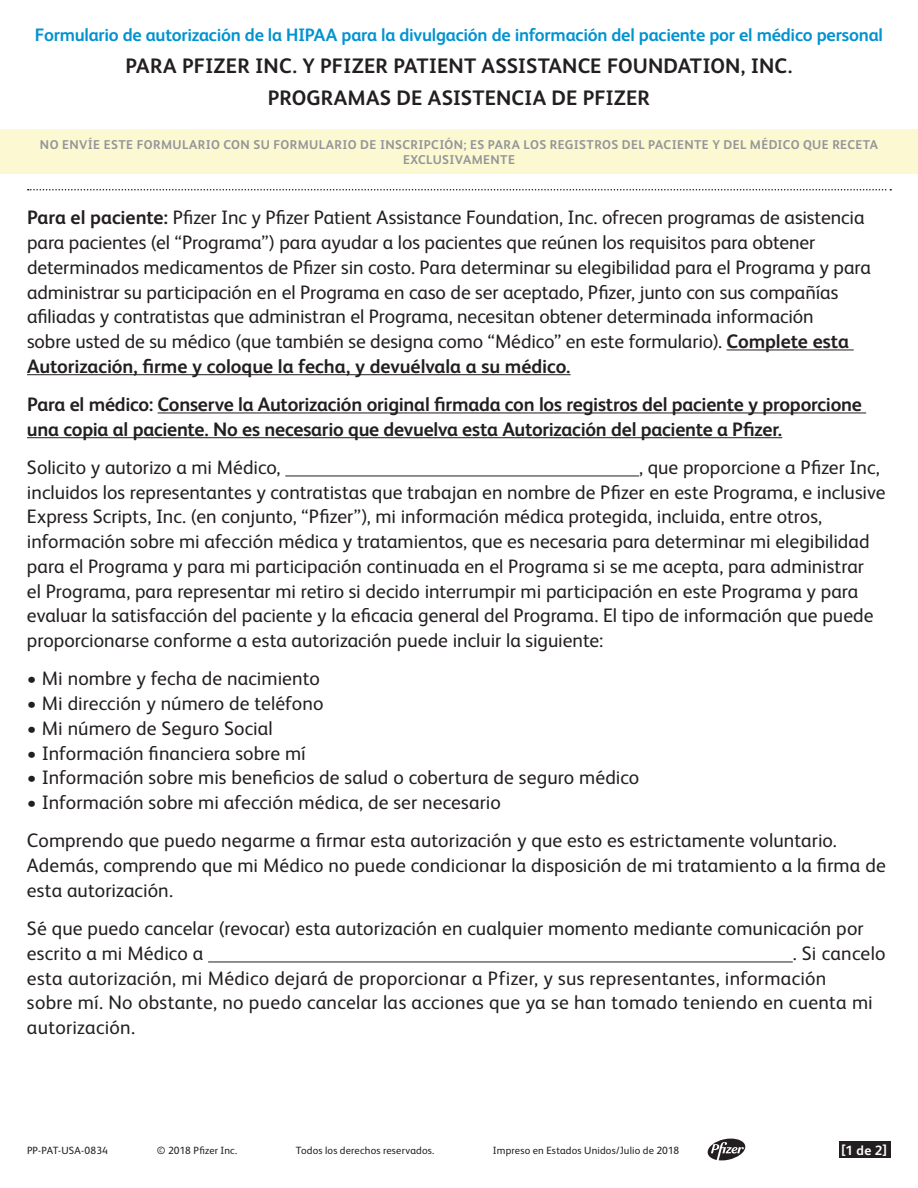
<style>
.page{position:relative;width:918px;height:1188px;background:#fff}
.page>*{position:absolute;margin:0;border:0;box-sizing:border-box;transform-origin:0 0}
.t1{font:700 21px/32.2px "FS Albert";letter-spacing:.005em;color:#231f20;text-align:center}
.t2{font:19.5px/24.8px "FS Albert";color:#231f20}
.t3{font:700 19.5px/24.8px "FS Albert";letter-spacing:-.015em;color:#231f20}
.t4{font:700 18px "FS Albert";letter-spacing:-.015em;color:#0093d0}
.t5{font:700 13.5px "FS Albert";color:#fff}
.t6{font:700 12.75px/15.3px "FS Albert";letter-spacing:.03em;color:#939598;text-align:center}
.t7{font:10.5px "FS Albert";letter-spacing:.02em;color:#231f20}
.s1{font-weight:700}
</style>
<div class="page">
<svg style="left:28px;top:189px;width:863px;height:1px"></svg>
<hr style="left:727px;top:349px;width:127px;height:1px;background:#231f20">
<hr style="left:27px;top:374px;width:544px;height:1px;background:#231f20">
<hr style="left:158px;top:412px;width:708px;height:1px;background:#231f20">
<hr style="left:27px;top:437px;width:755px;height:1px;background:#231f20">
<hr style="left:285px;top:475px;width:354px;height:1px;background:#231f20">
<hr style="left:208px;top:961px;width:585px;height:1px;background:#231f20">
<div style="left:0;top:130px;width:918px;height:44px;background:#fcf8d2"></div>
<div style="left:840px;top:1141px;width:51px;height:17px;background:#231f20"></div>
<svg style="left:708px;top:1139px;width:37px;height:21px"></svg>
<p class="t4" style="left:35px;top:22px;width:850px">Formulario de autorización de la HIPAA para la divulgación de información del paciente por el médico personal</p>
<p class="t1" style="left:125px;top:49px;width:669px">PARA PFIZER INC. Y PFIZER PATIENT ASSISTANCE FOUNDATION, INC.<br>PROGRAMAS DE ASISTENCIA DE PFIZER</p>
<p class="t6" style="left:40px;top:137px;width:840px">NO ENVÍE ESTE FORMULARIO CON SU FORMULARIO DE INSCRIPCIÓN; ES PARA LOS REGISTROS DEL PACIENTE Y DEL MÉDICO QUE RECETA<br>EXCLUSIVAMENTE</p>
<p class="t2" style="left:27px;top:204px;width:845px"><span class="s1">Para el paciente:</span> Pfizer Inc y Pfizer Patient Assistance Foundation, Inc. ofrecen programas de asistencia para pacientes (el “Programa”) para ayudar a los pacientes que reúnen los requisitos para obtener determinados medicamentos de Pfizer sin costo. Para determinar su elegibilidad para el Programa y para administrar su participación en el Programa en caso de ser aceptado, Pfizer, junto con sus compañías afiliadas y contratistas que administran el Programa, necesitan obtener determinada información<br>sobre usted de su médico (que también se designa como “Médico” en este formulario). <span class="s1">Complete esta Autorización, firme y coloque la fecha, y devuélvala a su médico.</span></p>
<p class="t3" style="left:27px;top:391px;width:836px">Para el médico: Conserve la Autorización original firmada con los registros del paciente y proporcione una copia al paciente. No es necesario que devuelva esta Autorización del paciente a Pfizer.</p>
<p class="t2" style="left:27px;top:454px;width:255px">Solicito y autorizo a mi Médico,</p>
<p class="t2" style="left:27px;top:454px;width:860px;text-indent:612px">, que proporcione a Pfizer Inc, incluidos los representantes y contratistas que trabajan en nombre de Pfizer en este Programa, e inclusive Express Scripts, Inc. (en conjunto, “Pfizer”), mi información médica protegida, incluida, entre otros, información sobre mi afección médica y tratamientos, que es necesaria para determinar mi elegibilidad para el Programa y para mi participación continuada en el Programa si se me acepta, para administrar<br>el Programa, para representar mi retiro si decido interrumpir mi participación en este Programa y para evaluar la satisfacción del paciente y la eficacia general del Programa. El tipo de información que puede proporcionarse conforme a esta autorización puede incluir la siguiente:</p>
<p class="t2" style="left:27px;top:665px;width:294px">• Mi nombre y fecha de nacimiento</p>
<p class="t2" style="left:27px;top:690px;width:298px">• Mi dirección y número de teléfono</p>
<p class="t2" style="left:27px;top:715px;width:247px">• Mi número de Seguro Social</p>
<p class="t2" style="left:27px;top:740px;width:280px">• Información financiera sobre mí</p>
<p class="t2" style="left:27px;top:764px;width:614px">• Información sobre mis beneficios de salud o cobertura de seguro médico</p>
<p class="t2" style="left:27px;top:782px;width:811px;line-height:38.2px">• Información sobre mi afección médica, de ser necesario<br>Comprendo que puedo negarme a firmar esta autorización y que esto es estrictamente voluntario.</p>
<p class="t2" style="left:27px;top:852px;width:860px">Además, comprendo que mi Médico no puede condicionar la disposición de mi tratamiento a la firma de esta autorización.</p>
<p class="t2" style="left:27px;top:915px;width:838px">Sé que puedo cancelar (revocar) esta autorización en cualquier momento mediante comunicación por escrito a mi Médico a</p>
<p class="t2" style="left:27px;top:940px;width:860px;text-indent:766px">. Si cancelo esta autorización, mi Médico dejará de proporcionar a Pfizer, y sus representantes, información<br>sobre mí. No obstante, no puedo cancelar las acciones que ya se han tomado teniendo en cuenta mi autorización.</p>
<p class="t7" style="left:27px;top:1144px;width:83px">PP-PAT-USA-0834</p>
<p class="t7" style="left:157px;top:1144px;width:82px">© 2018 Pfizer Inc.</p>
<p class="t7" style="left:296px;top:1144px;width:140px">Todos los derechos reservados.</p>
<p class="t7" style="left:493px;top:1144px;width:188px">Impreso en Estados Unidos/Julio de 2018</p>
<p class="t5" style="left:841px;top:1141px;width:47px">[1 de 2]</p>
</div>
